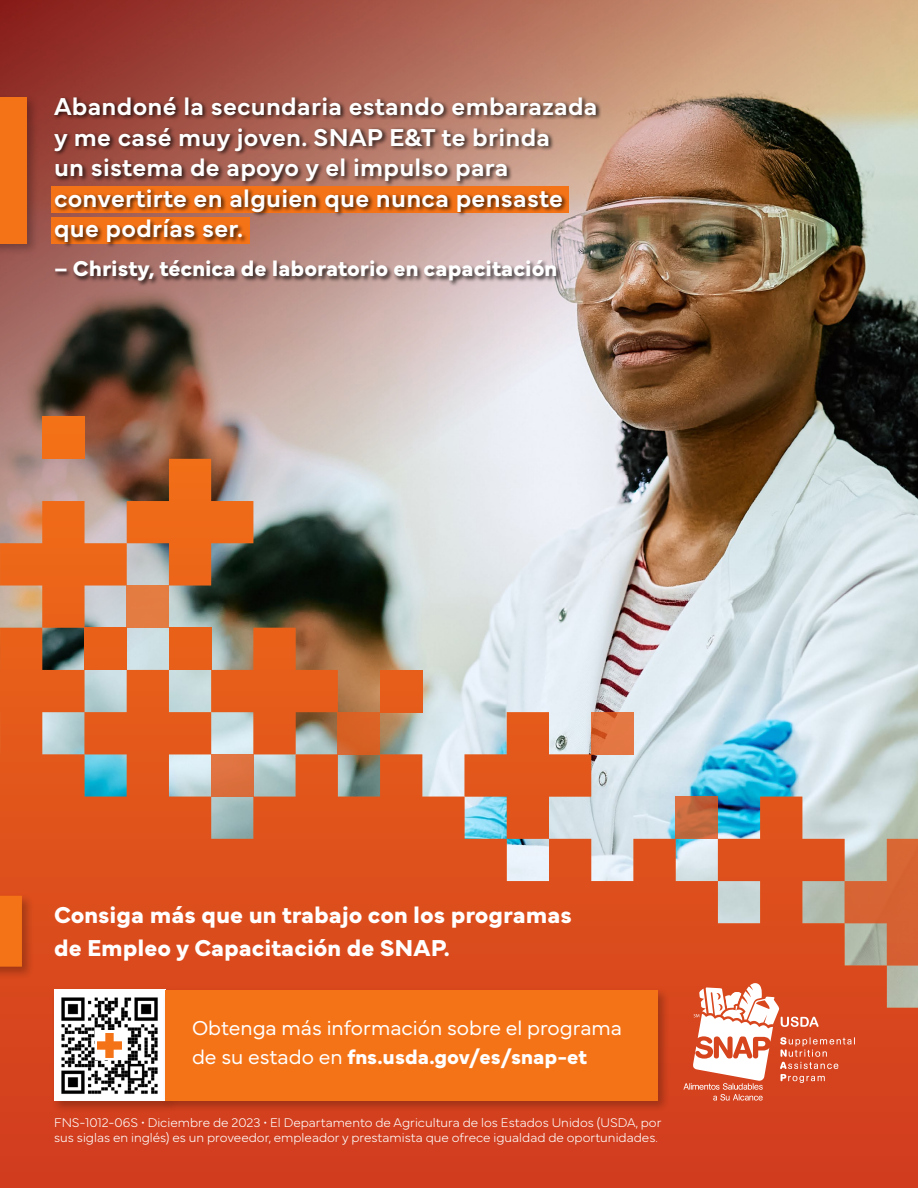
<style>
.page{position:relative;width:918px;height:1188px;background:#fff}
.page>*{position:absolute;margin:0;border:0;box-sizing:border-box;transform-origin:0 0}
.t1{font:600 25.5px/30.6px "Mundial";letter-spacing:.01em;color:#fff}
.t2{font:700 24px/33px "Mundial";color:#fff}
.t3{font:700 22.5px "Mundial";color:#fff}
.t4{font:300 21px/28.5px "Mundial";color:#fff}
.t5{font:100 13.2px/15.8px "Mundial";color:#fff}
.s1{font-weight:700}
</style>
<div class="page">
<img style="left:0;top:0;width:918px;height:628px">
<div style="left:42px;top:417px;width:43px;height:42px;background:#f37017"></div>
<img style="left:0;top:459px;width:338px;height:169px">
<svg style="left:0;top:628px;width:918px;height:560px;background:#d07658"></svg>
<svg style="left:845px;top:839px;width:73px;height:127px;background:#c88461"></svg>
<div style="left:51px;top:987px;width:127px;height:126px;background:#000;opacity:.25"></div>
<div style="left:54px;top:990px;width:111px;height:111px;background:#fff"></div>
<img style="left:61px;top:997px;width:97px;height:97px">
<div style="left:95px;top:1031px;width:29px;height:29px;background:#fff"></div>
<svg style="left:97px;top:1033px;width:25px;height:25px"></svg>
<div style="left:162px;top:987px;width:508px;height:126px;background:#000;opacity:.25"></div>
<div style="left:165px;top:990px;width:493px;height:111px;background:#f57317"></div>
<div style="left:53px;top:95px;width:549px;height:192px;background:#000;opacity:.75"></div>
<div style="left:0;top:95px;width:39px;height:161px;background:#000;opacity:.25"></div>
<div style="left:0;top:98px;width:27px;height:146px;background:#f57317"></div>
<div style="left:0;top:893px;width:35px;height:86px;background:#000;opacity:.25"></div>
<div style="left:0;top:896px;width:22px;height:71px;background:#f57317"></div>
<svg style="left:684px;top:983px;width:171px;height:118px"></svg>
<p class="t1" style="left:54px;top:89px;width:545px">Abandoné la secundaria estando embarazada y me casé muy joven. SNAP E&amp;T te brinda<br>un sistema de apoyo y el impulso para convertirte en alguien que nunca pensaste que podrías ser.</p>
<p class="t3" style="left:54px;top:251px;width:505px">– Christy, técnica de laboratorio en capacitación</p>
<h1 class="t2" style="left:54px;top:896px;width:519px">Consiga más que un trabajo con los programas de Empleo y Capacitación de SNAP.</h1>
<p class="t4" style="left:192px;top:1012px;width:432px">Obtenga más información sobre el programa de su estado en <span class="s1">fns.usda.gov/es/snap-et</span></p>
<p class="t5" style="left:54px;top:1113px;width:609px">FNS-1012-06S • Diciembre de 2023 • El Departamento de Agricultura de los Estados Unidos (USDA, por sus siglas en inglés) es un proveedor, empleador y prestamista que ofrece igualdad de oportunidades.</p>
</div>
